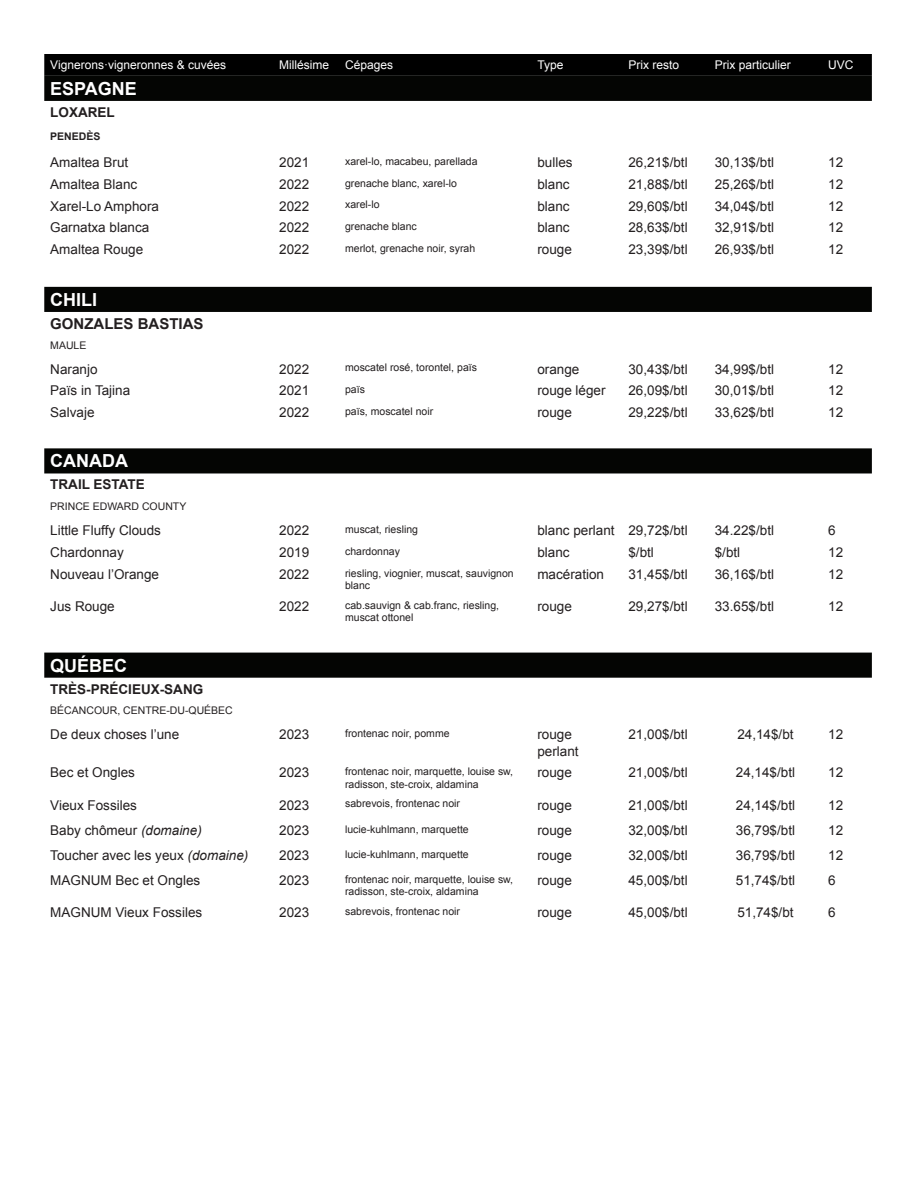
<style>
.page{position:relative;width:918px;height:1188px;background:#fff}
.page>*{position:absolute;margin:0;border:0;box-sizing:border-box;transform-origin:0 0}
.t1{font:700 18px "Arial";color:#fff}
.t2{font:700 15px "Arial";color:#231f20}
.t3{font:13.5px "Arial";color:#231f20}
.t4{font:700 13.5px "Arial";color:#231f20}
.t5{font:12px "Arial";color:#fff}
.t6{font:10.5px/12.6px "Arial";color:#231f20}
.t7{font:700 10.5px "Arial";color:#231f20}
.s1{font-style:italic}
</style>
<div class="page">
<div style="left:44px;top:54px;width:828px;height:47px;background:#040503"></div>
<div style="left:44px;top:287px;width:828px;height:25px;background:#040503"></div>
<div style="left:44px;top:448px;width:828px;height:25px;background:#040503"></div>
<div style="left:44px;top:653px;width:828px;height:25px;background:#040503"></div>
<p class="t5" style="left:50px;top:57px;width:177px">Vignerons·vigneronnes &amp; cuvées</p>
<p class="t5" style="left:279px;top:57px;width:51px">Millésime</p>
<p class="t5" style="left:345px;top:57px;width:50px">Cépages</p>
<p class="t5" style="left:537px;top:57px;width:28px">Type</p>
<p class="t5" style="left:628px;top:57px;width:52px">Prix resto</p>
<p class="t5" style="left:715px;top:57px;width:78px">Prix particulier</p>
<p class="t5" style="left:828px;top:57px;width:27px">UVC</p>
<p class="t1" style="left:50px;top:77px;width:88px">ESPAGNE</p>
<p class="t4" style="left:50px;top:103px;width:66px">LOXAREL</p>
<p class="t7" style="left:50px;top:129px;width:52px">PENEDÈS</p>
<p class="t3" style="left:50px;top:153px;width:80px">Amaltea Brut</p>
<p class="t3" style="left:279px;top:153px;width:32px">2021</p>
<p class="t6" style="left:345px;top:155px;width:134px">xarel-lo, macabeu, parellada</p>
<p class="t3" style="left:537px;top:153px;width:37px">bulles</p>
<p class="t3" style="left:628px;top:153px;width:61px">26,21$/btl</p>
<p class="t3" style="left:715px;top:153px;width:61px">30,13$/btl</p>
<p class="t3" style="left:828px;top:153px;width:17px">12</p>
<p class="t3" style="left:50px;top:175px;width:89px">Amaltea Blanc</p>
<p class="t3" style="left:279px;top:175px;width:32px">2022</p>
<p class="t6" style="left:345px;top:177px;width:114px">grenache blanc, xarel-lo</p>
<p class="t3" style="left:537px;top:175px;width:34px">blanc</p>
<p class="t3" style="left:628px;top:175px;width:61px">21,88$/btl</p>
<p class="t3" style="left:715px;top:175px;width:61px">25,26$/btl</p>
<p class="t3" style="left:828px;top:175px;width:17px">12</p>
<p class="t3" style="left:50px;top:197px;width:110px">Xarel-Lo Amphora</p>
<p class="t3" style="left:279px;top:197px;width:32px">2022</p>
<p class="t6" style="left:345px;top:199px;width:36px">xarel-lo</p>
<p class="t3" style="left:537px;top:197px;width:34px">blanc</p>
<p class="t3" style="left:628px;top:197px;width:61px">29,60$/btl</p>
<p class="t3" style="left:715px;top:197px;width:61px">34,04$/btl</p>
<p class="t3" style="left:828px;top:197px;width:17px">12</p>
<p class="t3" style="left:50px;top:219px;width:101px">Garnatxa blanca</p>
<p class="t3" style="left:279px;top:219px;width:32px">2022</p>
<p class="t6" style="left:345px;top:220px;width:73px">grenache blanc</p>
<p class="t3" style="left:537px;top:219px;width:34px">blanc</p>
<p class="t3" style="left:628px;top:219px;width:61px">28,63$/btl</p>
<p class="t3" style="left:715px;top:219px;width:61px">32,91$/btl</p>
<p class="t3" style="left:828px;top:219px;width:17px">12</p>
<p class="t3" style="left:50px;top:241px;width:95px">Amaltea Rouge</p>
<p class="t3" style="left:279px;top:241px;width:32px">2022</p>
<p class="t6" style="left:345px;top:242px;width:132px">merlot, grenache noir, syrah</p>
<p class="t3" style="left:537px;top:241px;width:36px">rouge</p>
<p class="t3" style="left:628px;top:241px;width:61px">23,39$/btl</p>
<p class="t3" style="left:715px;top:241px;width:61px">26,93$/btl</p>
<p class="t3" style="left:828px;top:241px;width:17px">12</p>
<p class="t1" style="left:50px;top:288px;width:48px">CHILI</p>
<p class="t2" style="left:50px;top:314px;width:155px">GONZALES BASTIAS</p>
<p class="t6" style="left:50px;top:339px;width:38px">MAULE</p>
<p class="t3" style="left:50px;top:360px;width:49px">Naranjo</p>
<p class="t3" style="left:279px;top:360px;width:32px">2022</p>
<p class="t6" style="left:345px;top:362px;width:133px">moscatel rosé, torontel, païs</p>
<p class="t3" style="left:537px;top:360px;width:44px">orange</p>
<p class="t3" style="left:628px;top:360px;width:61px">30,43$/btl</p>
<p class="t3" style="left:715px;top:360px;width:61px">34,99$/btl</p>
<p class="t3" style="left:828px;top:360px;width:17px">12</p>
<p class="t3" style="left:50px;top:382px;width:82px">Païs in Tajina</p>
<p class="t3" style="left:279px;top:382px;width:32px">2021</p>
<p class="t6" style="left:345px;top:383px;width:21px">païs</p>
<p class="t3" style="left:537px;top:382px;width:70px">rouge léger</p>
<p class="t3" style="left:628px;top:382px;width:61px">26,09$/btl</p>
<p class="t3" style="left:715px;top:382px;width:61px">30,01$/btl</p>
<p class="t3" style="left:828px;top:382px;width:17px">12</p>
<p class="t3" style="left:50px;top:404px;width:46px">Salvaje</p>
<p class="t3" style="left:279px;top:404px;width:32px">2022</p>
<p class="t6" style="left:345px;top:405px;width:90px">païs, moscatel noir</p>
<p class="t3" style="left:537px;top:404px;width:36px">rouge</p>
<p class="t3" style="left:628px;top:404px;width:61px">29,22$/btl</p>
<p class="t3" style="left:715px;top:404px;width:61px">33,62$/btl</p>
<p class="t3" style="left:828px;top:404px;width:17px">12</p>
<p class="t1" style="left:50px;top:449px;width:79px">CANADA</p>
<p class="t4" style="left:50px;top:476px;width:96px">TRAIL ESTATE</p>
<p class="t6" style="left:50px;top:500px;width:138px">PRINCE EDWARD COUNTY</p>
<p class="t3" style="left:50px;top:522px;width:112px">Little Fluffy Clouds</p>
<p class="t3" style="left:279px;top:522px;width:32px">2022</p>
<p class="t6" style="left:345px;top:523px;width:74px">muscat, riesling</p>
<p class="t3" style="left:537px;top:522px;width:79px">blanc perlant</p>
<p class="t3" style="left:628px;top:522px;width:61px">29,72$/btl</p>
<p class="t3" style="left:715px;top:522px;width:61px">34.22$/btl</p>
<p class="t3" style="left:828px;top:522px;width:9px">6</p>
<p class="t3" style="left:50px;top:543px;width:75px">Chardonnay</p>
<p class="t3" style="left:279px;top:543px;width:32px">2019</p>
<p class="t6" style="left:345px;top:545px;width:56px">chardonnay</p>
<p class="t3" style="left:537px;top:543px;width:34px">blanc</p>
<p class="t3" style="left:628px;top:543px;width:27px">$/btl</p>
<p class="t3" style="left:715px;top:543px;width:27px">$/btl</p>
<p class="t3" style="left:828px;top:543px;width:17px">12</p>
<p class="t3" style="left:50px;top:565px;width:110px">Nouveau l’Orange</p>
<p class="t3" style="left:279px;top:565px;width:32px">2022</p>
<p class="t6" style="left:345px;top:567px;width:170px">riesling, viognier, muscat, sauvignon blanc</p>
<p class="t3" style="left:537px;top:565px;width:68px">macération</p>
<p class="t3" style="left:628px;top:565px;width:61px">31,45$/btl</p>
<p class="t3" style="left:715px;top:565px;width:61px">36,16$/btl</p>
<p class="t3" style="left:828px;top:565px;width:17px">12</p>
<p class="t3" style="left:50px;top:597px;width:66px">Jus Rouge</p>
<p class="t3" style="left:279px;top:597px;width:32px">2022</p>
<p class="t6" style="left:345px;top:599px;width:156px">cab.sauvign &amp; cab.franc, riesling, muscat ottonel</p>
<p class="t3" style="left:537px;top:597px;width:36px">rouge</p>
<p class="t3" style="left:628px;top:597px;width:61px">29,27$/btl</p>
<p class="t3" style="left:715px;top:597px;width:61px">33.65$/btl</p>
<p class="t3" style="left:828px;top:597px;width:17px">12</p>
<p class="t1" style="left:50px;top:654px;width:79px">QUÉBEC</p>
<p class="t4" style="left:50px;top:680px;width:155px">TRÈS-PRÉCIEUX-SANG</p>
<p class="t6" style="left:50px;top:704px;width:184px">BÉCANCOUR, CENTRE-DU-QUÉBEC</p>
<p class="t3" style="left:50px;top:726px;width:131px">De deux choses l’une</p>
<p class="t3" style="left:279px;top:726px;width:32px">2023</p>
<p class="t6" style="left:345px;top:727px;width:106px">frontenac noir, pomme</p>
<p class="t3" style="left:537px;top:726px;width:36px">rouge</p>
<p class="t3" style="left:537px;top:742px;width:43px">perlant</p>
<p class="t3" style="left:628px;top:726px;width:61px">21,00$/btl</p>
<p class="t3" style="left:737px;top:726px;width:58px">24,14$/bt</p>
<p class="t3" style="left:828px;top:726px;width:17px">12</p>
<p class="t3" style="left:50px;top:764px;width:86px">Bec et Ongles</p>
<p class="t3" style="left:279px;top:764px;width:32px">2023</p>
<p class="t6" style="left:345px;top:765px;width:170px">frontenac noir, marquette, louise sw, radisson, ste-croix, aldamina</p>
<p class="t3" style="left:537px;top:764px;width:36px">rouge</p>
<p class="t3" style="left:628px;top:764px;width:61px">21,00$/btl</p>
<p class="t3" style="left:736px;top:764px;width:61px">24,14$/btl</p>
<p class="t3" style="left:828px;top:764px;width:17px">12</p>
<p class="t3" style="left:50px;top:796px;width:88px">Vieux Fossiles</p>
<p class="t3" style="left:279px;top:796px;width:32px">2023</p>
<p class="t6" style="left:345px;top:798px;width:116px">sabrevois, frontenac noir</p>
<p class="t3" style="left:537px;top:796px;width:36px">rouge</p>
<p class="t3" style="left:628px;top:796px;width:61px">21,00$/btl</p>
<p class="t3" style="left:736px;top:796px;width:61px">24,14$/btl</p>
<p class="t3" style="left:828px;top:796px;width:17px">12</p>
<p class="t3" style="left:50px;top:821px;width:153px">Baby chômeur <span class="s1">(domaine)</span></p>
<p class="t3" style="left:279px;top:821px;width:32px">2023</p>
<p class="t6" style="left:345px;top:823px;width:125px">lucie-kuhlmann, marquette</p>
<p class="t3" style="left:537px;top:821px;width:36px">rouge</p>
<p class="t3" style="left:628px;top:821px;width:61px">32,00$/btl</p>
<p class="t3" style="left:736px;top:821px;width:61px">36,79$/btl</p>
<p class="t3" style="left:828px;top:821px;width:17px">12</p>
<p class="t3" style="left:50px;top:846px;width:200px">Toucher avec les yeux <span class="s1">(domaine)</span></p>
<p class="t3" style="left:279px;top:846px;width:32px">2023</p>
<p class="t6" style="left:345px;top:848px;width:125px">lucie-kuhlmann, marquette</p>
<p class="t3" style="left:537px;top:846px;width:36px">rouge</p>
<p class="t3" style="left:628px;top:846px;width:61px">32,00$/btl</p>
<p class="t3" style="left:736px;top:846px;width:61px">36,79$/btl</p>
<p class="t3" style="left:828px;top:846px;width:17px">12</p>
<p class="t3" style="left:50px;top:871px;width:152px">MAGNUM Bec et Ongles</p>
<p class="t3" style="left:279px;top:871px;width:32px">2023</p>
<p class="t6" style="left:345px;top:873px;width:170px">frontenac noir, marquette, louise sw, radisson, ste-croix, aldamina</p>
<p class="t3" style="left:537px;top:871px;width:36px">rouge</p>
<p class="t3" style="left:628px;top:871px;width:61px">45,00$/btl</p>
<p class="t3" style="left:736px;top:871px;width:61px">51,74$/btl</p>
<p class="t3" style="left:828px;top:871px;width:9px">6</p>
<p class="t3" style="left:50px;top:904px;width:154px">MAGNUM Vieux Fossiles</p>
<p class="t3" style="left:279px;top:904px;width:32px">2023</p>
<p class="t6" style="left:345px;top:905px;width:116px">sabrevois, frontenac noir</p>
<p class="t3" style="left:537px;top:904px;width:36px">rouge</p>
<p class="t3" style="left:628px;top:904px;width:61px">45,00$/btl</p>
<p class="t3" style="left:737px;top:904px;width:58px">51,74$/bt</p>
<p class="t3" style="left:828px;top:904px;width:9px">6</p>
</div>
